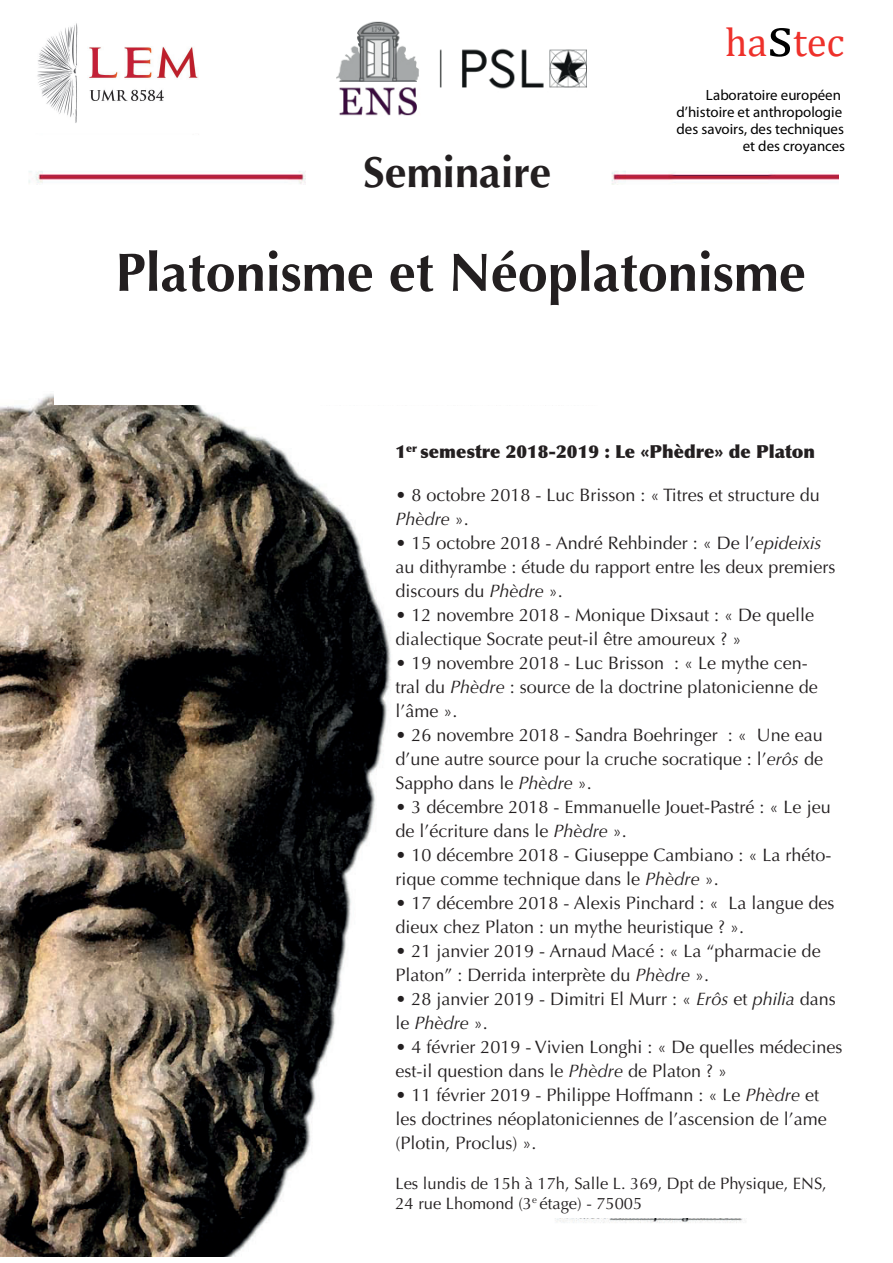
<style>
.page{position:relative;width:893px;height:1263px;background:#fff}
.page>*{position:absolute;margin:0;border:0;box-sizing:border-box;transform-origin:0 0}
.t1{font:700 54px "Optima LT Std";color:#231f20}
.t2{font:700 43.5px "Optima LT Std";color:#231f20}
.t3{font:40.65px "Cambria";color:#ee312b}
.t4{font:18px/24px "Optima LT Std";color:#231f20}
.t5{font:900 18px "Optima LT Std";color:#231f20}
.t6{font:16.5px/19.8px "Optima LT Std";color:#231f20}
.t7{font:700 14.85px/17px "Times";letter-spacing:.005em;color:#000;text-align:right}
.s1{font-size:59.25px;color:#000}
.s2{font-style:italic}
</style>
<div class="page">
<img style="left:0;top:171px;width:839px;height:1085px">
<div style="left:54px;top:202px;width:813px;height:203px;background:#fff"></div>
<div style="left:395px;top:444px;width:453px;height:774px;background:#fff"></div>
<div style="left:306px;top:117px;width:302px;height:108px;background:#fff"></div>
<img style="left:336px;top:21px;width:251px;height:95px">
<img style="left:37px;top:23px;width:161px;height:100px">
<h2 class="t2" style="left:363px;top:147px;width:190px">Seminaire</h2>
<h3 class="t3" style="left:725px;top:18px;width:121px">ha<span class="s1">s</span>tec</h3>
<p class="t7" style="left:677px;top:86px;width:170px">Laboratoire européen d’histoire et anthropologie des savoirs, des techniques et des croyances</p>
<h1 class="t1" style="left:116px;top:241px;width:692px">Platonisme et Néoplatonisme</h1>
<p class="t5" style="left:395px;top:440px;width:421px">1<sup>er</sup> semestre 2018-2019 : Le «Phèdre» de Platon</p>
<p class="t4" style="left:395px;top:483px;width:426px">• 8 octobre 2018 - Luc Brisson : « Titres et structure du<br><span class="s2">Phèdre</span> ».</p>
<p class="t4" style="left:395px;top:531px;width:442px">• 15 octobre 2018 - André Rehbinder : « De l’<span class="s2">epideixis </span>au dithyrambe : étude du rapport entre les deux premiers discours du <span class="s2">Phèdre</span> ».</p>
<p class="t4" style="left:395px;top:603px;width:420px">• 12 novembre 2018 - Monique Dixsaut : « De quelle dialectique Socrate peut-il être amoureux ? »</p>
<p class="t4" style="left:395px;top:651px;width:424px">• 19 novembre 2018 - Luc Brisson : « Le mythe cen&shy;tral du <span class="s2">Phèdre</span> : source de la doctrine platonicienne de l’âme ».</p>
<p class="t4" style="left:395px;top:723px;width:429px;text-align:justify">• 26 novembre 2018 - Sandra Boehringer : « Une eau d’une autre source pour la cruche socratique : l’<span class="s2">erôs</span> de Sappho dans le <span class="s2">Phèdre</span> ».</p>
<p class="t4" style="left:395px;top:795px;width:437px">• 3 décembre 2018 - Emmanuelle Jouet-Pastré : « Le jeu de l’écriture dans le <span class="s2">Phèdre</span> ».</p>
<p class="t4" style="left:395px;top:843px;width:438px">• 10 décembre 2018 - Giuseppe Cambiano : « La rhéto&shy;rique comme technique dans le <span class="s2">Phèdre</span> ».</p>
<p class="t4" style="left:395px;top:891px;width:441px">• 17 décembre 2018 - Alexis Pinchard : « La langue des dieux chez Platon : un mythe heuristique ? ».</p>
<p class="t4" style="left:395px;top:939px;width:427px">• 21 janvier 2019 - Arnaud Macé : « La “pharmacie de<br>Platon” : Derrida interprète du <span class="s2">Phèdre</span> ».</p>
<p class="t4" style="left:395px;top:987px;width:442px">• 28 janvier 2019 - Dimitri El Murr : « <span class="s2">Erôs</span> et <span class="s2">philia</span> dans le <span class="s2">Phèdre</span> ».</p>
<p class="t4" style="left:395px;top:1035px;width:449px">• 4 février 2019 - Vivien Longhi : « De quelles médecines est-il question dans le <span class="s2">Phèdre</span> de Platon ? »</p>
<p class="t4" style="left:395px;top:1083px;width:433px">• 11 février 2019 - Philippe Hoffmann : « Le <span class="s2">Phèdre</span> et les doctrines néoplatoniciennes de l’ascension de l’ame (Plotin, Proclus) ».</p>
<p class="t6" style="left:395px;top:1174px;width:433px">Les lundis de 15h à 17h, Salle L. 369, Dpt de Physique, ENS,<br>24 rue Lhomond (3<sup>e</sup> étage) - 75005</p>
</div>
